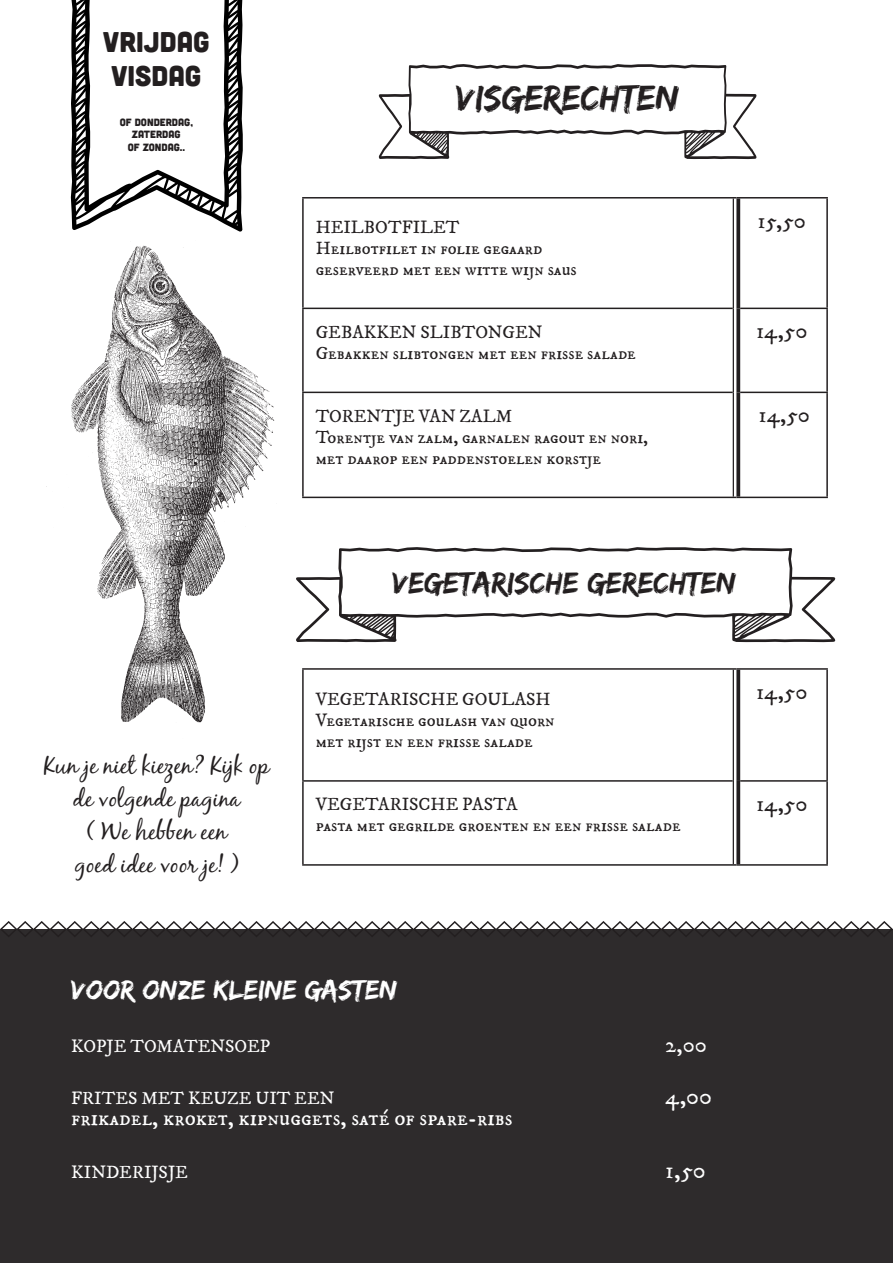
<style>
.page{position:relative;width:893px;height:1263px;background:#fff}
.page>*{position:absolute;margin:0;border:0;box-sizing:border-box;transform-origin:0 0}
.t1{font:37.5px "Edo SZ";color:#231f20}
.t2{font:31.5px "Edo SZ";color:#231f20}
.t3{font:28.5px "Edo SZ";color:#fff}
.t4{font:28.5px/34.2px "Cubano";color:#231f20}
.t5{font:24px/33px "Black Jack";color:#231f20;text-align:center}
.gerecht_naam{font:24px "IM FELL DW Pica SC";color:#fff}
.gerecht_naam-2{font:22.5px "IM FELL DW Pica SC";color:#fff}
.t6{font:22.5px "IM FELL DW Pica SC";color:#231f20}
.gerecht_naam-3{font:18px/21px "IM FELL DW Pica SC";color:#231f20}
.gerecht_naam-4{font:18px "IM FELL DW Pica SC";color:#fff}
.t7{font:10.5px "Cubano";color:#231f20}
</style>
<div class="page">
<div style="left:0;top:930px;width:893px;height:333px;background:#2e2b2c"></div>
<img style="left:46px;top:245px;width:229px;height:478px">
<svg style="left:304px;top:199px;width:522px;height:298px"></svg>
<div style="left:733px;top:199px;width:7px;height:109px;background:#fff"></div>
<div style="left:733px;top:308px;width:7px;height:84px;background:#fff"></div>
<div style="left:733px;top:392px;width:7px;height:105px;background:#fff"></div>
<hr style="left:302px;top:308px;width:431px;height:1px;background:#231f20">
<hr style="left:740px;top:308px;width:88px;height:1px;background:#231f20">
<hr style="left:302px;top:392px;width:431px;height:1px;background:#231f20">
<hr style="left:740px;top:392px;width:88px;height:1px;background:#231f20">
<hr style="left:302px;top:497px;width:434px;height:1px;background:#231f20">
<hr style="left:736px;top:497px;width:92px;height:1px;background:#231f20">
<hr style="left:733px;top:199px;width:1px;height:109px;background:#231f20">
<svg style="left:736px;top:199px;width:4px;height:109px"></svg>
<hr style="left:733px;top:308px;width:1px;height:84px;background:#231f20">
<svg style="left:736px;top:308px;width:4px;height:84px"></svg>
<hr style="left:733px;top:392px;width:1px;height:105px;background:#231f20">
<svg style="left:736px;top:392px;width:4px;height:105px"></svg>
<hr style="left:302px;top:197px;width:434px;height:2px;background:#231f20">
<hr style="left:302px;top:199px;width:2px;height:109px;background:#231f20">
<hr style="left:736px;top:197px;width:92px;height:2px;background:#231f20">
<hr style="left:826px;top:199px;width:2px;height:109px;background:#231f20">
<hr style="left:302px;top:309px;width:2px;height:83px;background:#231f20">
<hr style="left:826px;top:309px;width:2px;height:83px;background:#231f20">
<hr style="left:302px;top:393px;width:2px;height:104px;background:#231f20">
<hr style="left:826px;top:393px;width:2px;height:104px;background:#231f20">
<hr style="left:302px;top:780px;width:431px;height:2px;background:#231f20">
<hr style="left:740px;top:780px;width:88px;height:2px;background:#231f20">
<hr style="left:302px;top:864px;width:434px;height:2px;background:#231f20">
<hr style="left:736px;top:864px;width:92px;height:2px;background:#231f20">
<hr style="left:733px;top:670px;width:1px;height:111px;background:#231f20">
<svg style="left:736px;top:670px;width:4px;height:111px"></svg>
<hr style="left:733px;top:781px;width:1px;height:83px;background:#231f20">
<svg style="left:736px;top:781px;width:4px;height:83px"></svg>
<hr style="left:302px;top:668px;width:434px;height:2px;background:#231f20">
<hr style="left:302px;top:670px;width:2px;height:110px;background:#231f20">
<hr style="left:736px;top:668px;width:92px;height:2px;background:#231f20">
<hr style="left:826px;top:670px;width:2px;height:110px;background:#231f20">
<hr style="left:302px;top:782px;width:2px;height:82px;background:#231f20">
<hr style="left:826px;top:782px;width:2px;height:82px;background:#231f20">
<svg style="left:378px;top:64px;width:379px;height:95px"></svg>
<svg style="left:296px;top:547px;width:539px;height:95px"></svg>
<svg style="left:71px;top:0;width:172px;height:232px"></svg>
<svg style="left:0;top:921px;width:893px;height:16px"></svg>
<p class="t4" style="left:103px;top:23px;width:108px">VRIJDAG<br>VISDAG</p>
<p class="t7" style="left:120px;top:115px;width:75px">OF DONDERDAG,</p>
<p class="t7" style="left:132px;top:128px;width:50px">ZATERDAG</p>
<p class="t7" style="left:128px;top:140px;width:59px">OF ZONDAG..</p>
<p class="t5" style="left:44px;top:748px;width:227px">Kun je niet kiezen? Kijk op de volgende pagina<br>( We hebben een<br>goed idee voor je! )</p>
<p class="t1" style="left:456px;top:76px;width:225px">VISGERECHTEN</p>
<p class="gerecht_naam-3" style="left:316px;top:216px;width:145px">HEILBOTFILET</p>
<p class="gerecht_naam-3" style="left:316px;top:237px;width:263px">Heilbotfilet in folie gegaard geserveerd met een witte wijn saus</p>
<p class="t6" style="left:757px;top:207px;width:50px">15,50</p>
<p class="gerecht_naam-3" style="left:316px;top:321px;width:322px">GEBAKKEN SLIBTONGEN<br>Gebakken slibtongen met een frisse salade</p>
<p class="t6" style="left:756px;top:318px;width:53px">14,50</p>
<p class="gerecht_naam-3" style="left:316px;top:405px;width:198px">TORENTJE VAN ZALM</p>
<p class="gerecht_naam-3" style="left:316px;top:426px;width:334px">Torentje van zalm, garnalen ragout en nori,</p>
<p class="gerecht_naam-3" style="left:316px;top:447px;width:287px">met daarop een paddenstoelen korstje</p>
<p class="t6" style="left:758px;top:402px;width:53px">14,50</p>
<p class="t2" style="left:392px;top:564px;width:345px">VEGETARISCHE GERECHTEN</p>
<p class="gerecht_naam-3" style="left:316px;top:689px;width:237px">VEGETARISCHE GOULASH</p>
<p class="gerecht_naam-3" style="left:316px;top:710px;width:241px">Vegetarische goulash van quorn met rijst en een frisse salade</p>
<p class="gerecht_naam-3" style="left:316px;top:794px;width:204px">VEGETARISCHE PASTA</p>
<p class="gerecht_naam-3" style="left:316px;top:815px;width:366px">pasta met gegrilde groenten en een frisse salade</p>
<p class="t6" style="left:756px;top:678px;width:53px">14,50</p>
<p class="t6" style="left:756px;top:790px;width:53px">14,50</p>
<p class="t3" style="left:71px;top:973px;width:327px">VOOR ONZE KLEINE GASTEN</p>
<p class="gerecht_naam-4" style="left:71px;top:1035px;width:200px">KOPJE TOMATENSOEP</p>
<p class="gerecht_naam-2" style="left:665px;top:1031px;width:43px">2,00</p>
<p class="gerecht_naam-4" style="left:71px;top:1088px;width:265px">FRITES MET KEUZE UIT EEN</p>
<p class="gerecht_naam" style="left:665px;top:1082px;width:48px">4,00</p>
<p class="gerecht_naam-2" style="left:71px;top:1105px;width:443px">frikadel, kroket, kipnuggets, saté of spare-ribs</p>
<p class="gerecht_naam-4" style="left:71px;top:1161px;width:118px">KINDERIJSJE</p>
<p class="gerecht_naam" style="left:665px;top:1156px;width:42px">1,50</p>
</div>
